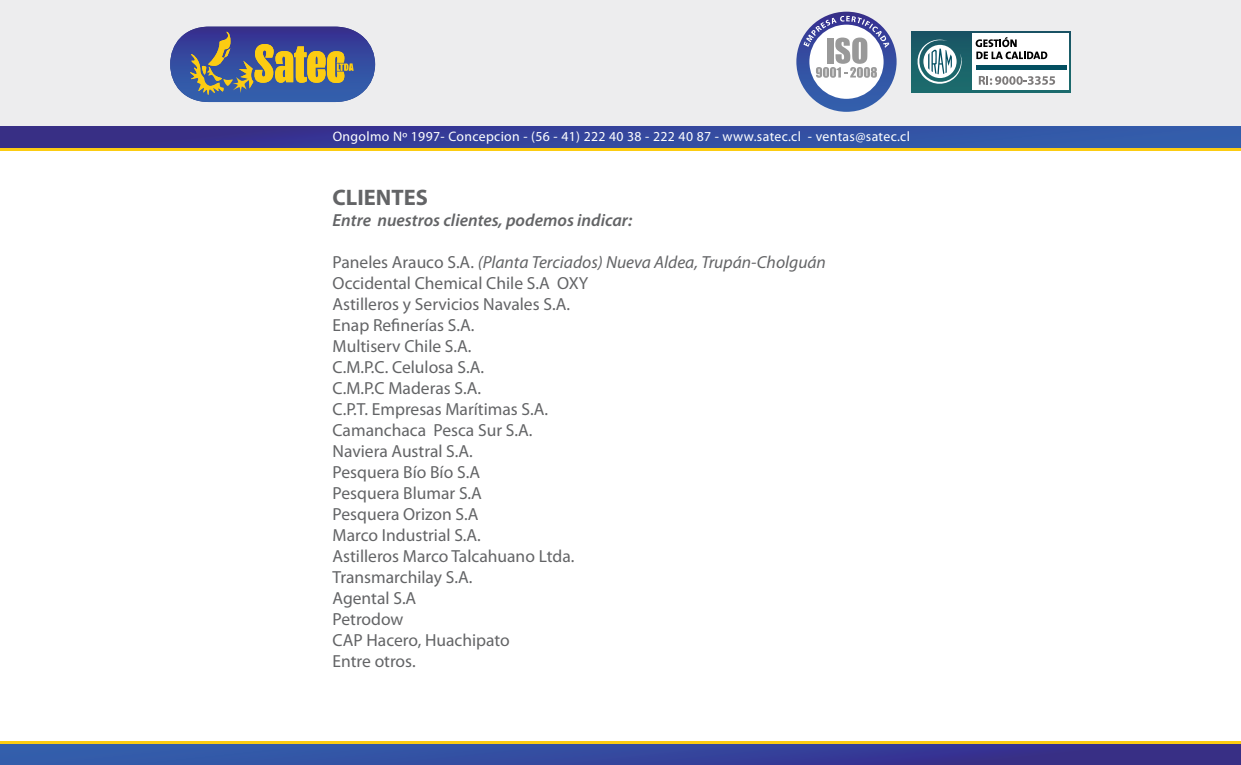
<style>
.page{position:relative;width:1241px;height:765px;background:#fff}
.page>*{position:absolute;margin:0;border:0;box-sizing:border-box;transform-origin:0 0}
.t1{font:700 22.5px "Myriad Pro";color:#636466}
.t2{font:17.5px/21px "Myriad Pro";color:#636466}
.t3{font:italic 600 17.5px "Myriad Pro";color:#636466}
.t4{font:13.75px "Myriad Pro";letter-spacing:.025em;color:#fff}
.s1{font-style:italic}
</style>
<div class="page">
<div style="left:0;top:0;width:1240px;height:127px;background:#ededee"></div>
<div style="left:0;top:127px;width:1240px;height:21px;background:linear-gradient(to right,#382985,#3263b1)"></div>
<hr style="left:0;top:148px;width:1240px;height:3px;background:#fccc12">
<svg style="left:170px;top:27px;width:205px;height:75px"></svg>
<svg style="left:796px;top:12px;width:100px;height:100px"></svg>
<div style="left:809px;top:25px;width:74px;height:74px;background:#fff;border-radius:50%"></div>
<svg style="left:803px;top:16px;width:86px;height:62px"></svg>
<svg style="left:911px;top:31px;width:159px;height:61px"></svg>
<div style="left:972px;top:34px;width:96px;height:56px;background:#fff"></div>
<hr style="left:976px;top:65px;width:90px;height:4px;background:#034f61">
<svg style="left:975px;top:37px;width:72px;height:22px"></svg>
<svg style="left:915px;top:38px;width:48px;height:48px"></svg>
<svg style="left:978px;top:76px;width:76px;height:9px"></svg>
<div style="left:0;top:744px;width:1240px;height:21px;background:linear-gradient(to right,#3263b1,#382986)"></div>
<hr style="left:0;top:741px;width:1240px;height:3px;background:#fccc12">
<p class="t4" style="left:332px;top:128px;width:578px">Ongolmo Nº 1997- Concepcion - (56 - 41) 222 40 38 - 222 40 87 - www.satec.cl - ventas@satec.cl</p>
<p class="t1" style="left:332px;top:182px;width:97px">CLIENTES</p>
<p class="t3" style="left:332px;top:209px;width:301px">Entre nuestros clientes, podemos indicar:</p>
<p class="t2" style="left:332px;top:251px;width:495px">Paneles Arauco S.A. <span class="s1">(Planta Terciados) Nueva Aldea, Trupán-Cholguán<br></span>Occidental Chemical Chile S.A OXY<br>Astilleros y Servicios Navales S.A.<br>Enap Refinerías S.A.<br>Multiserv Chile S.A.<br>C.M.P.C. Celulosa S.A.<br>C.M.P.C Maderas S.A.<br>C.P.T. Empresas Marítimas S.A.<br>Camanchaca Pesca Sur S.A.<br>Naviera Austral S.A.<br>Pesquera Bío Bío S.A<br>Pesquera Blumar S.A<br>Pesquera Orizon S.A<br>Marco Industrial S.A.<br>Astilleros Marco Talcahuano Ltda.<br>Transmarchilay S.A.<br>Agental S.A<br>Petrodow<br>CAP Hacero, Huachipato<br>Entre otros.</p>
</div>
